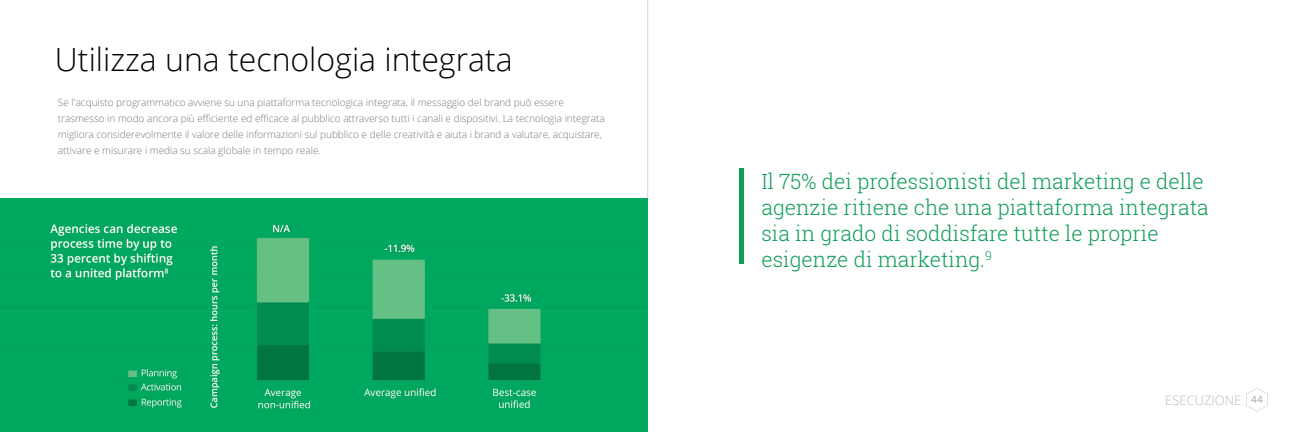
<style>
.page{position:relative;width:1296px;height:432px;background:#fff}
.page>*{position:absolute;margin:0;border:0;box-sizing:border-box;transform-origin:0 0}
.t1{font:300 32px "Open Sans";color:#000}
.t2{font:300 21px/26px "Roboto Slab";color:#0f9d58}
.t3{font:300 13px "Open Sans";color:#bebbba}
.t4{font:300 10px/16px "Open Sans";color:#77797b}
</style>
<div class="page">
<svg style="left:1246px;top:388px;width:22px;height:24px"></svg>
<svg style="left:648px;top:0;width:1px;height:432px"></svg>
<hr style="left:740px;top:168px;width:4px;height:96px;background:#0f9d58">
<img style="left:0;top:199px;width:648px;height:233px">
<p class="t1" style="left:55px;top:38px;width:459px">Utilizza una tecnologia integrata</p>
<p class="t4" style="left:58px;top:94px;width:548px">Se l'acquisto programmatico avviene su una piattaforma tecnologica integrata, il messaggio del brand può essere trasmesso in modo ancora più efficiente ed efficace al pubblico attraverso tutti i canali e dispositivi. La tecnologia integrata migliora considerevolmente il valore delle informazioni sul pubblico e delle creatività e aiuta i brand a valutare, acquistare, attivare e misurare i media su scala globale in tempo reale.</p>
<p class="t2" style="left:761px;top:168px;width:449px">Il 75% dei professionisti del marketing e delle agenzie ritiene che una piattaforma integrata sia in grado di soddisfare tutte le proprie esigenze di marketing.<sup>9</sup></p>
<p class="t3" style="left:1165px;top:392px;width:78px">ESECUZIONE</p>
<p class="t4" style="left:1251px;top:392px;width:13px">44</p>
</div>
